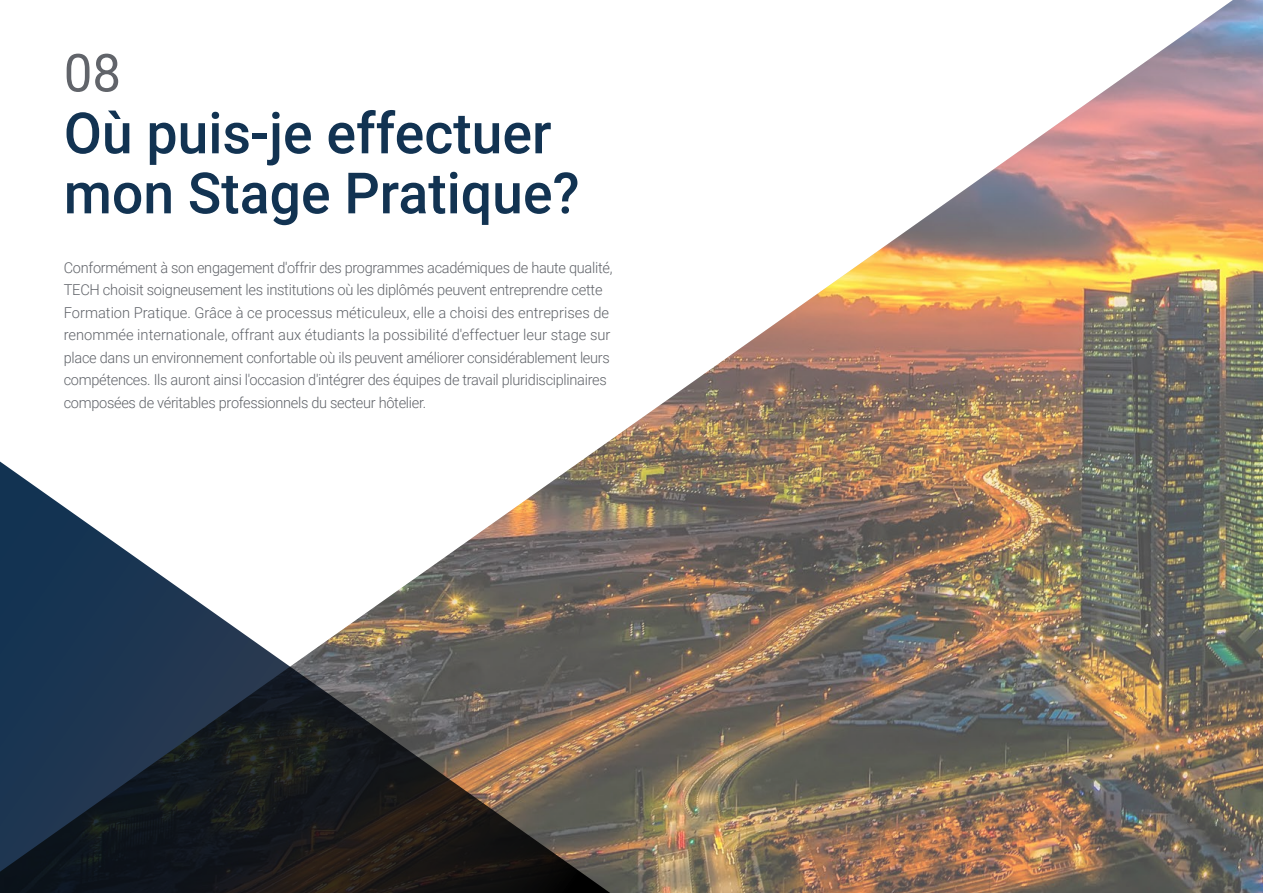
<style>
.page{position:relative;width:1263px;height:893px;background:#fff}
.page>*{position:absolute;margin:0;border:0;box-sizing:border-box;transform-origin:0 0}
.t1{font:500 57px/60px "Roboto";color:#123352}
.t2{font:52.5px "Roboto";color:#61646a}
.t3{font:300 15px/22.5px "Roboto";letter-spacing:-.02em;color:#61646a}
</style>
<div class="page">
<img style="left:602px;top:0;width:661px;height:893px">
<svg style="left:0;top:446px;width:640px;height:447px"></svg>
<h2 class="t2" style="left:64px;top:36px;width:59px">08</h2>
<h1 class="t1" style="left:64px;top:101px;width:517px">Où puis-je effectuer mon Stage Pratique?</h1>
<p class="t3" style="left:64px;top:255px;width:550px">Conformément à son engagement d'offrir des programmes académiques de haute qualité, TECH choisit soigneusement les institutions où les diplômés peuvent entreprendre cette Formation Pratique. Grâce à ce processus méticuleux, elle a choisi des entreprises de renommée internationale, offrant aux étudiants la possibilité d'effectuer leur stage sur place dans un environnement confortable où ils peuvent améliorer considérablement leurs compétences. Ils auront ainsi l'occasion d'intégrer des équipes de travail pluridisciplinaires composées de véritables professionnels du secteur hôtelier.</p>
</div>
